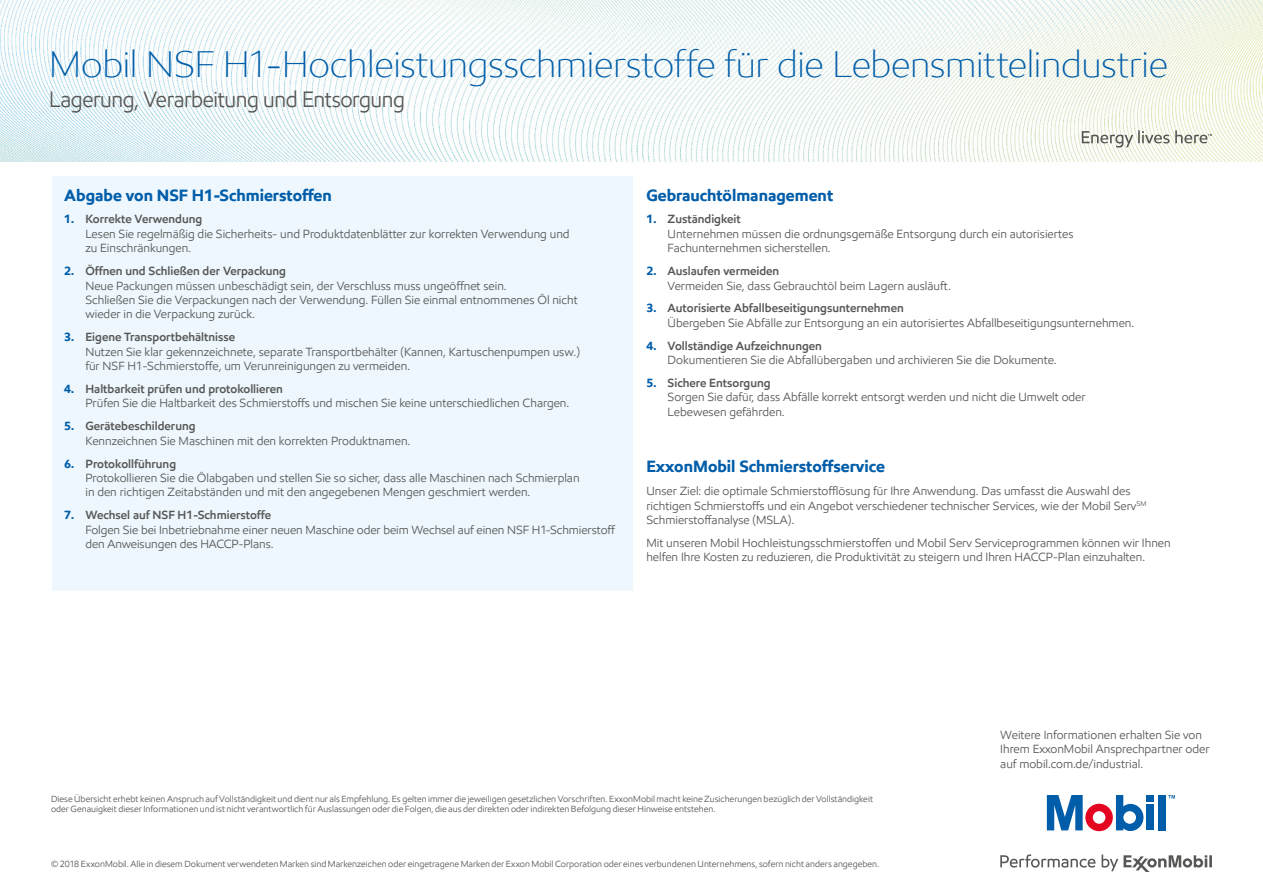
<style>
.page{position:relative;width:1263px;height:893px;background:#fff}
.page>*{position:absolute;margin:0;border:0;box-sizing:border-box;transform-origin:0 0}
.t1{font:300 37.5px "E Mprint";letter-spacing:-.01em;color:#005da9}
.t2{font:22.5px "E Mprint";letter-spacing:-.02em;color:#575756;scale:.95 1}
.t3{font:700 16.5px "E Mprint";color:#005da9}
.t4{font:12px/14.4px "E Mprint";color:#575756}
.t5{font:9px/10.5px "E Mprint";color:#575756}
.s1{font-weight:700;color:#005da9}
.s2{font-weight:600}
</style>
<div class="page">
<img style="left:0;top:0;width:1263px;height:162px">
<div style="left:1146px;top:795px;width:8px;height:7px;background:#005da9"></div>
<div style="left:1146px;top:804px;width:8px;height:26px;background:#005da9"></div>
<div style="left:1158px;top:795px;width:7px;height:35px;background:#005da9"></div>
<svg style="left:1047px;top:795px;width:96px;height:36px"></svg>
<svg style="left:1168px;top:795px;width:7px;height:3px"></svg>
<svg style="left:1000px;top:854px;width:95px;height:14px"></svg>
<svg style="left:1101px;top:854px;width:111px;height:18px"></svg>
<div style="left:51px;top:175px;width:583px;height:416px;background:#edf7fd"></div>
<hr style="left:51px;top:175px;width:583px;height:1px;background:#fff">
<hr style="left:51px;top:176px;width:1px;height:415px;background:#fff">
<hr style="left:633px;top:176px;width:1px;height:415px;background:#fff">
<svg style="left:1082px;top:130px;width:130px;height:18px"></svg>
<h1 class="t1" style="left:49px;top:41px;width:1120px">Mobil NSF H1-Hochleistungsschmierstoffe für die Lebensmittelindustrie</h1>
<h2 class="t2" style="left:49px;top:86px;width:376px">Lagerung, Verarbeitung und Entsorgung</h2>
<h3 class="t3" style="left:64px;top:185px;width:269px">Abgabe von NSF H1-Schmierstoffen</h3>
<p class="t4" style="left:85px;top:212px;width:486px;text-indent:-21px"><span class="s1">1.</span> <span class="s2">Korrekte Verwendung<br></span>Lesen Sie regelmäßig die Sicherheits- und Produktdatenblätter zur korrekten Verwendung und zu Einschränkungen.</p>
<p class="t4" style="left:85px;top:264px;width:494px;text-indent:-21px"><span class="s1">2.</span> <span class="s2">Öffnen und Schließen der Verpackung<br></span>Neue Packungen müssen unbeschädigt sein, der Verschluss muss ungeöffnet sein.<br>Schließen Sie die Verpackungen nach der Verwendung. Füllen Sie einmal entnommenes Öl nicht wieder in die Verpackung zurück.</p>
<p class="t4" style="left:85px;top:330px;width:496px;text-indent:-21px"><span class="s1">3.</span> <span class="s2">Eigene Transportbehältnisse<br></span>Nutzen Sie klar gekennzeichnete, separate Transportbehälter (Kannen, Kartuschenpumpen usw.) für NSF H1-Schmierstoffe, um Verunreinigungen zu vermeiden.</p>
<p class="t4" style="left:85px;top:382px;width:485px;text-indent:-21px"><span class="s1">4.</span> <span class="s2">Haltbarkeit prüfen und protokollieren<br></span>Prüfen Sie die Haltbarkeit des Schmierstoffs und mischen Sie keine unterschiedlichen Chargen.</p>
<p class="t4" style="left:85px;top:419px;width:326px;text-indent:-21px"><span class="s1">5.</span> <span class="s2">Gerätebeschilderung<br></span>Kennzeichnen Sie Maschinen mit den korrekten Produktnamen.</p>
<p class="t4" style="left:85px;top:456px;width:496px;text-indent:-21px"><span class="s1">6.</span> <span class="s2">Protokollführung<br></span>Protokollieren Sie die Ölabgaben und stellen Sie so sicher, dass alle Maschinen nach Schmierplan in den richtigen Zeitabständen und mit den angegebenen Mengen geschmiert werden.</p>
<p class="t4" style="left:85px;top:508px;width:531px;text-indent:-21px"><span class="s1">7.</span> <span class="s2">Wechsel auf NSF H1-Schmierstoffe<br></span>Folgen Sie bei Inbetriebnahme einer neuen Maschine oder beim Wechsel auf einen NSF H1-Schmierstoff den Anweisungen des HACCP-Plans.</p>
<h3 class="t3" style="left:646px;top:185px;width:188px">Gebrauchtölmanagement</h3>
<p class="t4" style="left:668px;top:212px;width:407px;text-indent:-21px"><span class="s1">1.</span> <span class="s2">Zuständigkeit<br></span>Unternehmen müssen die ordnungsgemäße Entsorgung durch ein autorisiertes<br>Fachunternehmen sicherstellen.</p>
<p class="t4" style="left:668px;top:264px;width:285px;text-indent:-21px"><span class="s1">2.</span> <span class="s2">Auslaufen vermeiden<br></span>Vermeiden Sie, dass Gebrauchtöl beim Lagern ausläuft.</p>
<p class="t4" style="left:668px;top:301px;width:468px;text-indent:-21px"><span class="s1">3.</span> <span class="s2">Autorisierte Abfallbeseitigungsunternehmen<br></span>Übergeben Sie Abfälle zur Entsorgung an ein autorisiertes Abfallbeseitigungsunternehmen.</p>
<p class="t4" style="left:668px;top:338px;width:391px;text-indent:-21px"><span class="s1">4.</span> <span class="s2">Vollständige Aufzeichnungen<br></span>Dokumentieren Sie die Abfallübergaben und archivieren Sie die Dokumente.</p>
<p class="t4" style="left:668px;top:376px;width:420px;text-indent:-21px"><span class="s1">5.</span> <span class="s2">Sichere Entsorgung<br></span>Sorgen Sie dafür, dass Abfälle korrekt entsorgt werden und nicht die Umwelt oder<br>Lebewesen gefährden.</p>
<h3 class="t3" style="left:646px;top:456px;width:240px">ExxonMobil Schmierstoffservice</h3>
<p class="t4" style="left:646px;top:484px;width:501px">Unser Ziel: die optimale Schmierstofflösung für Ihre Anwendung. Das umfasst die Auswahl des richtigen Schmierstoffs und ein Angebot verschiedener technischer Services, wie der Mobil Serv<sup>SM<br></sup>Schmierstoffanalyse (MSLA).</p>
<p class="t4" style="left:646px;top:536px;width:526px">Mit unseren Mobil Hochleistungsschmierstoffen und Mobil Serv Serviceprogrammen können wir Ihnen helfen Ihre Kosten zu reduzieren, die Produktivität zu steigern und Ihren HACCP-Plan einzuhalten.</p>
<p class="t4" style="left:1000px;top:727px;width:211px">Weitere Informationen erhalten Sie von<br>Ihrem ExxonMobil Ansprechpartner oder auf mobil.com.de/industrial.</p>
<p class="t5" style="left:51px;top:793px;width:823px">Diese Übersicht erhebt keinen Anspruch auf Vollständigkeit und dient nur als Empfehlung. Es gelten immer die jeweiligen gesetzlichen Vorschriften. ExxonMobil macht keine Zusicherungen bezüglich der Vollständigkeit oder Genauigkeit dieser Informationen und ist nicht verantwortlich für Auslassungen oder die Folgen, die aus der direkten oder indirekten Befolgung dieser Hinweise entstehen.</p>
<p class="t5" style="left:51px;top:859px;width:830px">© 2018 ExxonMobil. Alle in diesem Dokument verwendeten Marken sind Markenzeichen oder eingetragene Marken der Exxon Mobil Corporation oder eines verbundenen Unternehmens, sofern nicht anders angegeben.</p>
</div>
